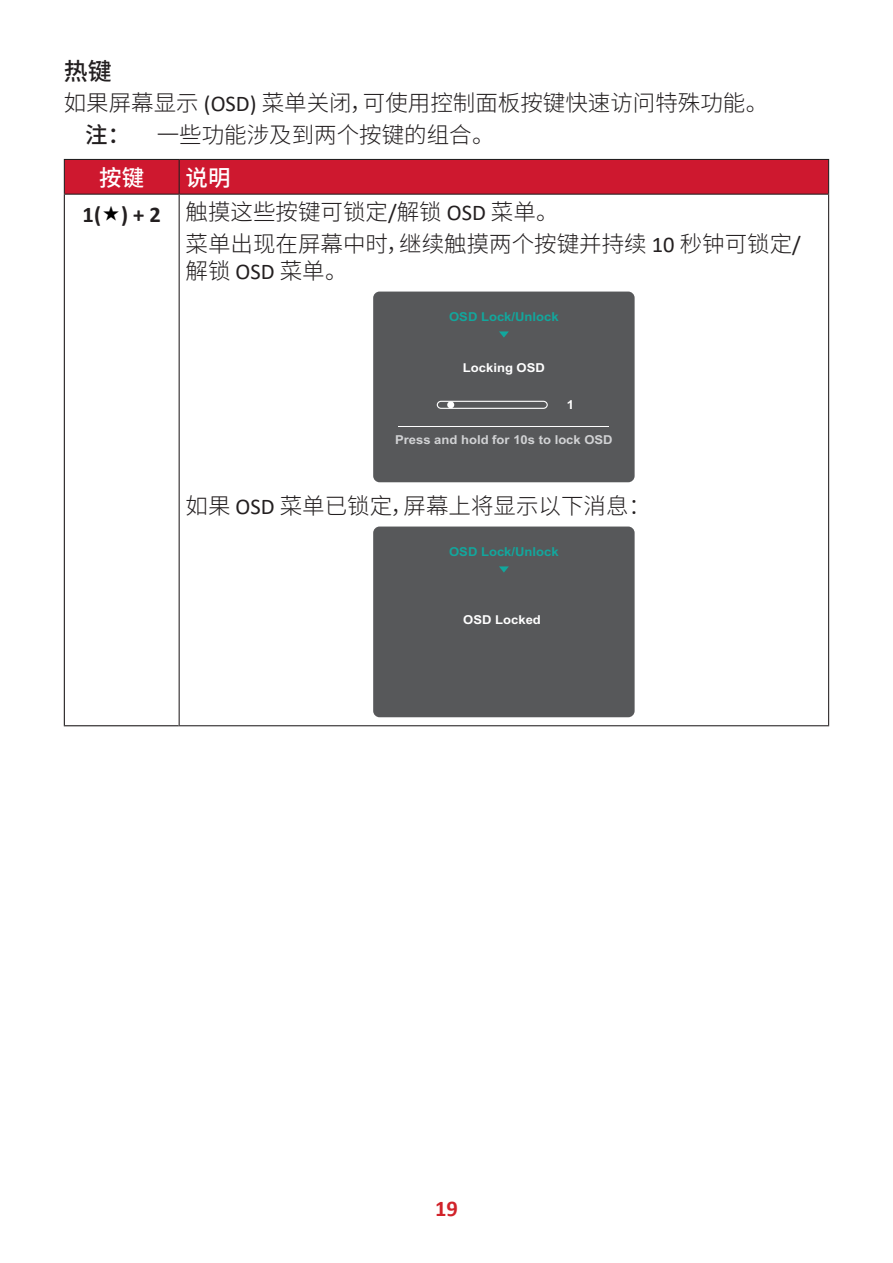
<style>
.page{position:relative;width:893px;height:1263px;background:#fff}
.page>*{position:absolute;margin:0;border:0;box-sizing:border-box;transform-origin:0 0}
.t1{font:500 24px "Noto Sans SC";color:#231f20}
.t2{font:300 22.5px/31.2px "Noto Sans SC";color:#231f20}
.t3{font:700 22.5px "Calibri";color:#d1232a}
.t4{font:500 22.5px "Noto Sans SC";color:#fff}
.t5{font:700 12.3px "Arial";color:#12a79d;scale:1.06 1}
.t6{font:700 12.3px "Arial";color:#d1d2d4;scale:1.06 1}
.t7{font:700 12.3px "Arial";color:#fff;scale:1.06 1}
.s1{font-family:"Calibri";font-weight:400}
.s2{font-weight:500}
.s3{font-weight:500;color:#fff}
.s4{font-family:"Calibri";font-weight:700}
</style>
<div class="page">
<div style="left:65px;top:160px;width:763px;height:34px;background:#ce182f"></div>
<hr style="left:64px;top:159px;width:115px;height:1px;background:#231f20">
<hr style="left:64px;top:160px;width:1px;height:34px;background:#231f20">
<hr style="left:179px;top:159px;width:650px;height:1px;background:#231f20">
<hr style="left:179px;top:160px;width:1px;height:34px;background:#231f20">
<hr style="left:828px;top:160px;width:1px;height:34px;background:#231f20">
<hr style="left:64px;top:194px;width:115px;height:1px;background:#231f20">
<hr style="left:179px;top:194px;width:650px;height:1px;background:#231f20">
<hr style="left:179px;top:195px;width:1px;height:530px;background:#231f20">
<hr style="left:828px;top:195px;width:1px;height:530px;background:#231f20">
<hr style="left:179px;top:725px;width:650px;height:1px;background:#231f20">
<hr style="left:64px;top:195px;width:1px;height:530px;background:#231f20">
<hr style="left:64px;top:725px;width:115px;height:1px;background:#231f20">
<div style="left:373px;top:292px;width:262px;height:190px;background:#57585a;border-radius:6px"></div>
<hr style="left:398px;top:426px;width:211px;height:1px;background:#fff">
<div style="left:437px;top:401px;width:111px;height:8px;border:1px solid #fff;border-radius:4px"></div>
<div style="left:447px;top:401px;width:7px;height:7px;background:#fff;border-radius:50%"></div>
<svg style="left:499px;top:331px;width:10px;height:7px"></svg>
<div style="left:373px;top:526px;width:262px;height:191px;background:#57585a;border-radius:6px"></div>
<svg style="left:499px;top:566px;width:10px;height:7px"></svg>
<p class="t1" style="left:64px;top:58px;width:49px">热键</p>
<p class="t2" style="left:85px;top:88px;width:684px;text-indent:-22px">如果屏幕显示 <span class="s1">(OSD)</span> 菜单关闭，可使用控制面板按键快速访问特殊功能。<span class="s2">注：</span> 一些功能涉及到两个按键的组合。</p>
<p class="t4" style="left:99px;top:165px;width:46px">按键</p>
<p class="t2" style="left:83px;top:161px;width:478px;line-height:34.7px;text-indent:103px"><span class="s3">说明<br></span><span class="s4">1( ) + 2</span> 触摸这些按键可锁定<span class="s1">/</span>解锁 <span class="s1">OSD</span> 菜单。</p>
<p class="t2" style="left:186px;top:230px;width:617px;line-height:27px">菜单出现在屏幕中时，继续触摸两个按键并持续 <span class="s1">10</span> 秒钟可锁定<span class="s1">/</span>解锁 <span class="s1">OSD</span> 菜单。</p>
<p class="t5" style="left:449px;top:308px;width:105px">OSD Lock/Unlock</p>
<p class="t7" style="left:463px;top:359px;width:79px">Locking OSD</p>
<p class="t7" style="left:567px;top:396px;width:8px">1</p>
<p class="t6" style="left:395px;top:431px;width:207px">Press and hold for 10s to lock OSD</p>
<p class="t2" style="left:186px;top:490px;width:467px">如果 <span class="s1">OSD</span> 菜单已锁定，屏幕上将显示以下消息：</p>
<p class="t5" style="left:449px;top:543px;width:105px">OSD Lock/Unlock</p>
<p class="t7" style="left:463px;top:611px;width:75px">OSD Locked</p>
<p class="t3" style="left:435px;top:1193px;width:24px">19</p>
</div>
